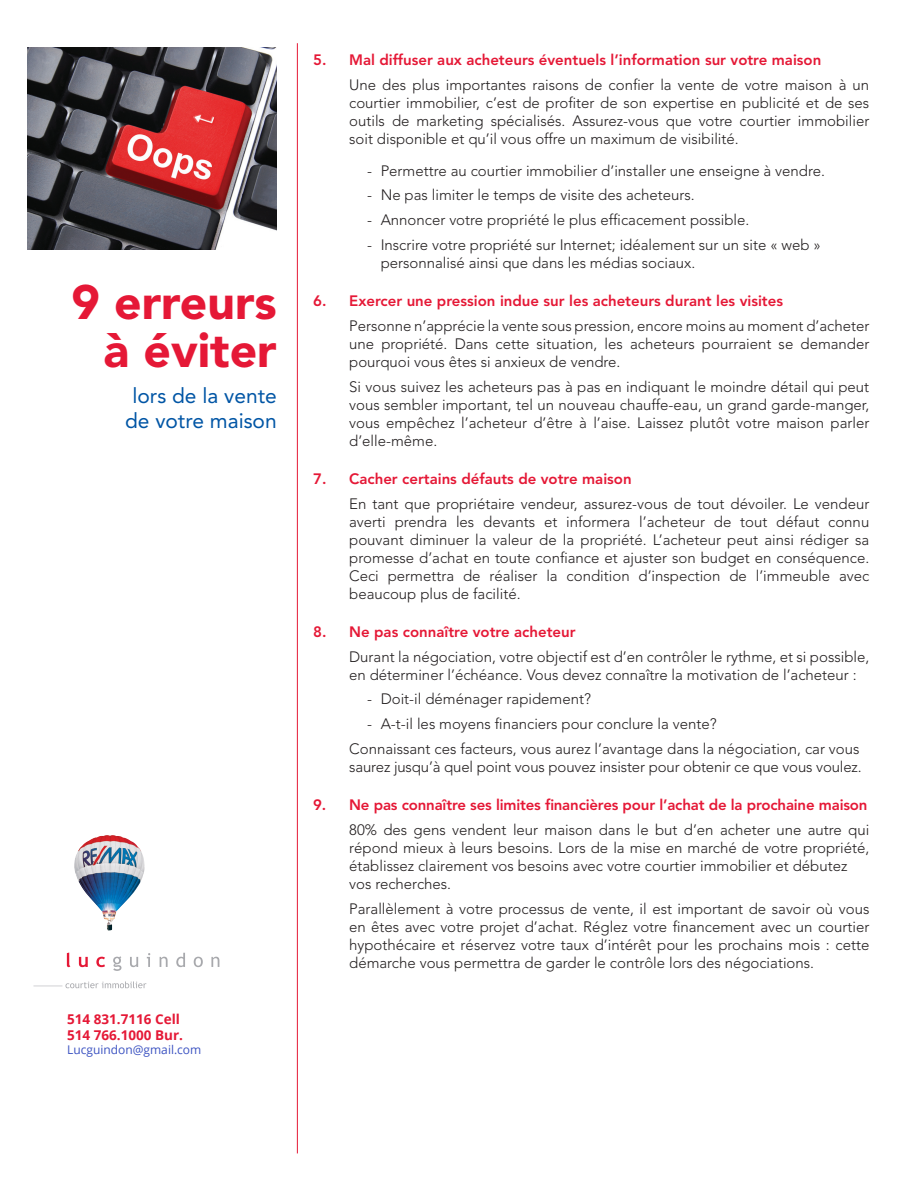
<style>
.page{position:relative;width:918px;height:1188px;background:#fff}
.page>*{position:absolute;margin:0;border:0;box-sizing:border-box;transform-origin:0 0}
.t1{font:900 48px/48px "Avenir";color:#e51836;text-align:right}
.t2{font:21px/25.2px "Avenir";color:#0155a5;text-align:center}
.t3{font:300 15px/18px "Avenir";color:#231f20;text-align:justify}
.t4{font:800 15px "Avenir";color:#e51836}
.t5{font:700 13.5px/15.9px "Open Sans";color:#e51836}
.t6{font:12px "Open Sans";color:#3d54c2}
</style>
<div class="page">
<img style="left:27px;top:48px;width:250px;height:201px">
<hr style="left:297px;top:43px;width:1px;height:1110px;background:#e51836">
<svg style="left:67px;top:953px;width:3px;height:14px"></svg>
<svg style="left:79px;top:957px;width:9px;height:10px"></svg>
<svg style="left:96px;top:957px;width:9px;height:10px"></svg>
<svg style="left:113px;top:956px;width:8px;height:15px"></svg>
<svg style="left:130px;top:957px;width:8px;height:10px"></svg>
<svg style="left:147px;top:953px;width:3px;height:14px"></svg>
<svg style="left:160px;top:957px;width:8px;height:10px"></svg>
<svg style="left:176px;top:953px;width:9px;height:14px"></svg>
<svg style="left:194px;top:957px;width:9px;height:10px"></svg>
<svg style="left:211px;top:957px;width:8px;height:10px"></svg>
<svg style="left:33px;top:981px;width:113px;height:7px"></svg>
<img style="left:77px;top:835px;width:29px;height:18px">
<h1 class="t1" style="left:72px;top:278px;width:207px">9 erreurs à éviter</h1>
<h2 class="t2" style="left:125px;top:383px;width:153px">lors de la vente de votre maison</h2>
<p class="t5" style="left:67px;top:1010px;width:117px">514 831.7116 Cell<br>514 766.1000 Bur.</p>
<p class="t6" style="left:67px;top:1042px;width:136px">Lucguindon@gmail.com</p>
<p class="t4" style="left:313px;top:51px;width:510px">5. Mal diffuser aux acheteurs éventuels l’information sur votre maison</p>
<p class="t3" style="left:349px;top:76px;width:522px">Une des plus importantes raisons de confier la vente de votre maison à un courtier immobilier, c’est de profiter de son expertise en publicité et de ses outils de marketing spécialisés. Assurez-vous que votre courtier immobilier soit disponible et qu’il vous offre un maximum de visibilité.</p>
<p class="t3" style="left:367px;top:161px;width:459px">- Permettre au courtier immobilier d’installer une enseigne à vendre.</p>
<p class="t3" style="left:367px;top:186px;width:329px">- Ne pas limiter le temps de visite des acheteurs.</p>
<p class="t3" style="left:367px;top:211px;width:384px">- Annoncer votre propriété le plus efficacement possible.</p>
<p class="t3" style="left:381px;top:236px;width:441px;text-indent:-14px">- Inscrire votre propriété sur Internet; idéalement sur un site « web » personnalisé ainsi que dans les médias sociaux.</p>
<p class="t4" style="left:313px;top:292px;width:471px">6. Exercer une pression indue sur les acheteurs durant les visites</p>
<p class="t3" style="left:349px;top:317px;width:522px">Personne n’apprécie la vente sous pression, encore moins au moment d’acheter une propriété. Dans cette situation, les acheteurs pourraient se demander pourquoi vous êtes si anxieux de vendre.</p>
<p class="t3" style="left:349px;top:377px;width:522px">Si vous suivez les acheteurs pas à pas en indiquant le moindre détail qui peut vous sembler important, tel un nouveau chauffe-eau, un grand garde-manger, vous empêchez l’acheteur d’être à l’aise. Laissez plutôt votre maison parler d’elle-même.</p>
<p class="t4" style="left:313px;top:470px;width:320px">7. Cacher certains défauts de votre maison</p>
<p class="t3" style="left:349px;top:494px;width:522px">En tant que propriétaire vendeur, assurez-vous de tout dévoiler. Le vendeur averti prendra les devants et informera l’acheteur de tout défaut connu pouvant diminuer la valeur de la propriété. L’acheteur peut ainsi rédiger sa promesse d’achat en toute confiance et ajuster son budget en conséquence.<br>Ceci permettra de réaliser la condition d’inspection de l’immeuble avec beaucoup plus de facilité.</p>
<p class="t4" style="left:313px;top:623px;width:264px">8. Ne pas connaître votre acheteur</p>
<p class="t3" style="left:349px;top:647px;width:522px">Durant la négociation, votre objectif est d’en contrôler le rythme, et si possible, en déterminer l’échéance. Vous devez connaître la motivation de l’acheteur :</p>
<p class="t3" style="left:367px;top:690px;width:225px">- Doit-il déménager rapidement?</p>
<p class="t3" style="left:349px;top:712px;width:512px;line-height:24.8px;text-indent:18px">- A-t-il les moyens financiers pour conclure la vente?<br>Connaissant ces facteurs, vous aurez l’avantage dans la négociation, car vous</p>
<p class="t3" style="left:349px;top:758px;width:514px">saurez jusqu’à quel point vous pouvez insister pour obtenir ce que vous voulez.</p>
<p class="t4" style="left:313px;top:796px;width:556px">9. Ne pas connaître ses limites financières pour l’achat de la prochaine maison</p>
<p class="t3" style="left:349px;top:821px;width:522px;text-align:left">80% des gens vendent leur maison dans le but d’en acheter une autre qui répond mieux à leurs besoins. Lors de la mise en marché de votre propriété, établissez clairement vos besoins avec votre courtier immobilier et débutez vos recherches.</p>
<p class="t3" style="left:349px;top:899px;width:522px">Parallèlement à votre processus de vente, il est important de savoir où vous en êtes avec votre projet d’achat. Réglez votre financement avec un courtier hypothécaire et réservez votre taux d’intérêt pour les prochains mois : cette démarche vous permettra de garder le contrôle lors des négociations.</p>
</div>
